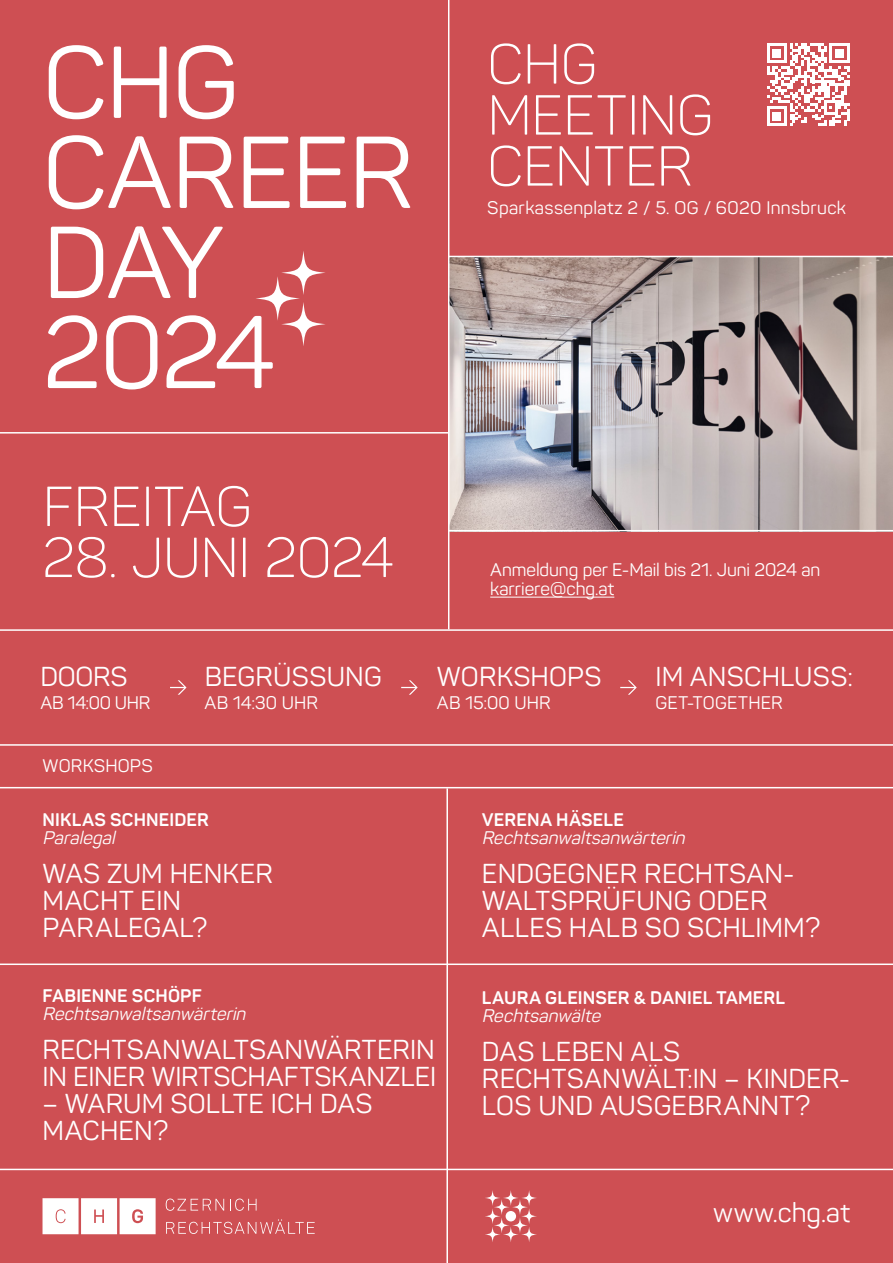
<style>
.page{position:relative;width:893px;height:1263px;background:#ce4f53}
.page>*{position:absolute;margin:0;border:0;box-sizing:border-box;transform-origin:0 0}
.t1{font:100.5px/90px "Panton";letter-spacing:-.015em;color:#fff}
.t2{font:55.5px/51px "Panton Light Caps";letter-spacing:.005em;color:#fff}
.t3{font:27px/27px "Panton";letter-spacing:.01em;color:#fff}
.t4{font:18px/19.5px "Panton";letter-spacing:.01em;color:#fff}
.t5{font:italic 18px "Panton";color:#fff}
.t6{font:700 18px "Panton";letter-spacing:.015em;color:#fff}
</style>
<div class="page">
<hr style="left:490px;top:597px;width:124px;height:1px;background:#fff">
<svg style="left:767px;top:43px;width:82px;height:83px"></svg>
<svg style="left:256px;top:251px;width:69px;height:95px"></svg>
<img style="left:449px;top:257px;width:444px;height:273px">
<div style="left:506px;top:1211px;width:10px;height:10px;background:#fff;border-radius:50%"></div>
<svg style="left:485px;top:1190px;width:15px;height:16px"></svg>
<svg style="left:503px;top:1190px;width:16px;height:16px"></svg>
<svg style="left:521px;top:1190px;width:16px;height:16px"></svg>
<svg style="left:485px;top:1208px;width:15px;height:16px"></svg>
<svg style="left:521px;top:1208px;width:16px;height:16px"></svg>
<svg style="left:485px;top:1226px;width:15px;height:16px"></svg>
<svg style="left:503px;top:1226px;width:16px;height:16px"></svg>
<svg style="left:521px;top:1226px;width:16px;height:16px"></svg>
<svg style="left:494px;top:1217px;width:16px;height:16px"></svg>
<svg style="left:512px;top:1217px;width:16px;height:16px"></svg>
<svg style="left:494px;top:1199px;width:16px;height:16px"></svg>
<svg style="left:512px;top:1199px;width:16px;height:16px"></svg>
<svg style="left:170px;top:680px;width:17px;height:15px"></svg>
<svg style="left:401px;top:680px;width:17px;height:15px"></svg>
<svg style="left:620px;top:680px;width:17px;height:15px"></svg>
<svg style="left:43px;top:1198px;width:113px;height:36px;background:#faeeee"></svg>
<svg style="left:166px;top:1198px;width:58px;height:13px"></svg>
<svg style="left:230px;top:1198px;width:27px;height:13px"></svg>
<svg style="left:166px;top:1219px;width:149px;height:15px"></svg>
<hr style="left:0;top:744px;width:893px;height:2px;background:#fff">
<hr style="left:0;top:629px;width:893px;height:2px;background:#fff">
<hr style="left:0;top:1169px;width:893px;height:1px;background:#fff">
<hr style="left:0;top:963px;width:893px;height:2px;background:#fff">
<hr style="left:448px;top:256px;width:445px;height:1px;background:#fff">
<hr style="left:448px;top:530px;width:445px;height:1px;background:#fff">
<hr style="left:0;top:432px;width:448px;height:2px;background:#fff">
<hr style="left:448px;top:0;width:1px;height:629px;background:#fff">
<hr style="left:446px;top:788px;width:2px;height:475px;background:#fff">
<hr style="left:0;top:787px;width:893px;height:1px;background:#fff">
<h1 class="t1" style="left:43px;top:37px;width:372px">CHG<br>CAREER<br>DAY<br>2024</h1>
<h2 class="t2" style="left:488px;top:38px;width:227px">CHG<br>MEETING<br>CENTER</h2>
<p class="t4" style="left:487px;top:198px;width:360px">Sparkassenplatz 2 / 5. OG / 6020 Innsbruck</p>
<h2 class="t2" style="left:43px;top:481px;width:210px">FREITAG</h2>
<h2 class="t2" style="left:43px;top:532px;width:353px">28. JUNI 2024</h2>
<p class="t3" style="left:41px;top:663px;width:88px">DOORS</p>
<p class="t4" style="left:40px;top:693px;width:111px">AB 14:00 UHR</p>
<p class="t4" style="left:43px;top:756px;width:112px">WORKSHOPS</p>
<p class="t3" style="left:205px;top:663px;width:179px">BEGRÜSSUNG</p>
<p class="t4" style="left:205px;top:693px;width:115px">AB 14:30 UHR</p>
<p class="t6" style="left:43px;top:808px;width:168px">NIKLAS SCHNEIDER</p>
<p class="t5" style="left:43px;top:826px;width:78px">Paralegal</p>
<p class="t3" style="left:43px;top:860px;width:232px">WAS ZUM HENKER<br>MACHT EIN<br>PARALEGAL?</p>
<p class="t4" style="left:490px;top:560px;width:332px">Anmeldung per E-Mail bis 21. Juni 2024 an karriere@chg.at</p>
<p class="t3" style="left:437px;top:663px;width:166px">WORKSHOPS</p>
<p class="t4" style="left:437px;top:693px;width:115px">AB 15:00 UHR</p>
<p class="t3" style="left:655px;top:663px;width:199px">IM ANSCHLUSS:</p>
<p class="t4" style="left:655px;top:693px;width:129px">GET-TOGETHER</p>
<p class="t6" style="left:482px;top:808px;width:144px">VERENA HÄSELE</p>
<p class="t5" style="left:482px;top:826px;width:209px">Rechtsanwaltsanwärterin</p>
<p class="t3" style="left:482px;top:860px;width:340px">ENDGEGNER RECHTSAN-<br>WALTSPRÜFUNG ODER<br>ALLES HALB SO SCHLIMM?</p>
<p class="t6" style="left:43px;top:984px;width:161px">FABIENNE SCHÖPF</p>
<p class="t5" style="left:43px;top:1003px;width:209px">Rechtsanwaltsanwärterin</p>
<p class="t3" style="left:43px;top:1036px;width:395px">RECHTSANWALTSANWÄRTERIN<br>IN EINER WIRTSCHAFTSKANZLEI</p>
<p class="t3" style="left:43px;top:1090px;width:331px">– WARUM SOLLTE ICH DAS<br>MACHEN?</p>
<p class="t6" style="left:482px;top:986px;width:305px">LAURA GLEINSER &amp; DANIEL TAMERL</p>
<p class="t5" style="left:482px;top:1004px;width:125px">Rechtsanwälte</p>
<p class="t3" style="left:482px;top:1038px;width:370px">DAS LEBEN ALS<br>RECHTSANWÄLT:IN – KINDER-<br>LOS UND AUSGEBRANNT?</p>
<p class="t3" style="left:713px;top:1199px;width:138px">www.chg.at</p>
</div>
